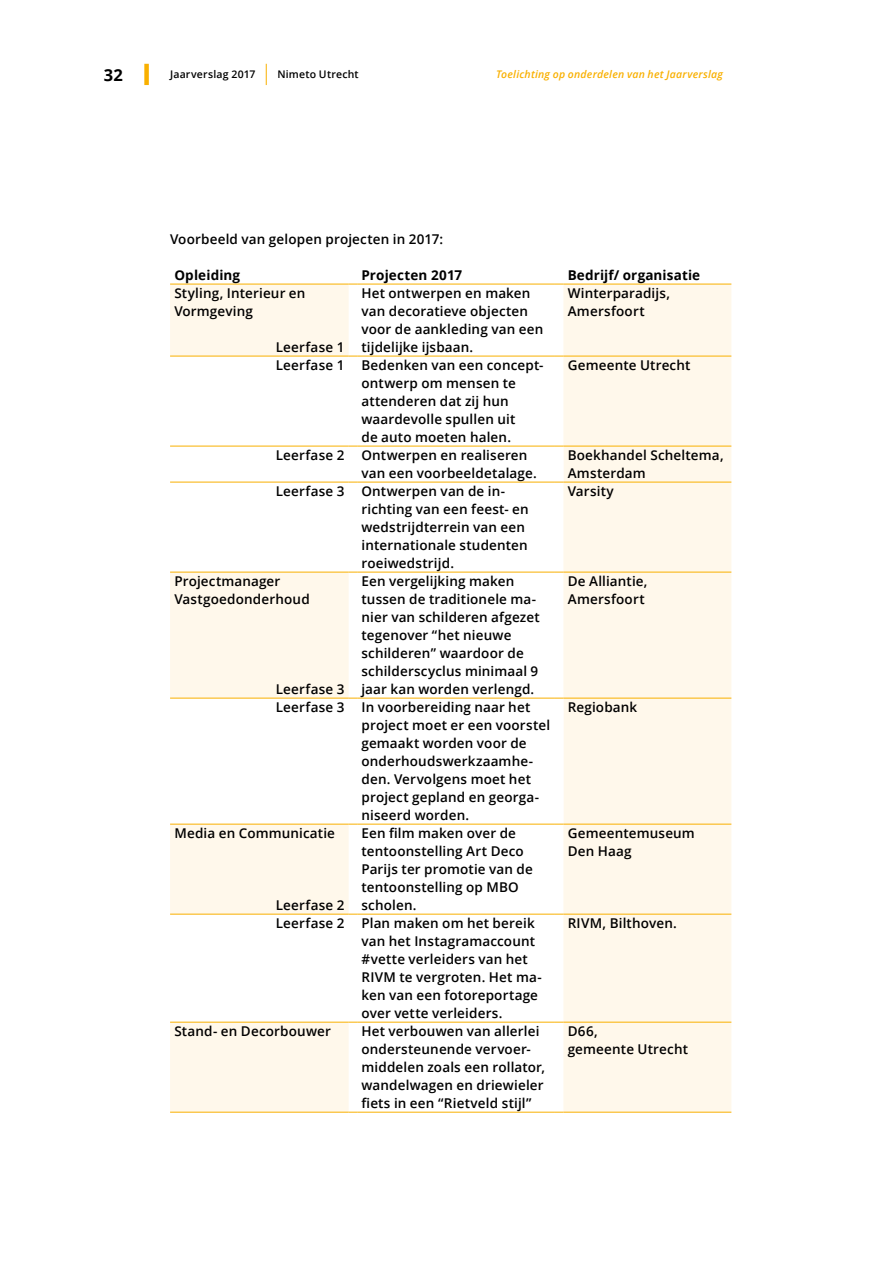
<style>
.page{position:relative;width:893px;height:1263px;background:#fff}
.page>*{position:absolute;margin:0;border:0;box-sizing:border-box;transform-origin:0 0}
.t1{font:700 16.5px "Open Sans";color:#000}
.t2{font:600 13.5px/18px "Open Sans";letter-spacing:.01em;color:#000}
.t3{font:700 13.5px "Open Sans";letter-spacing:.01em;color:#000}
.t4{font:italic 600 10.5px "Open Sans";letter-spacing:.02em;color:#f9b000}
.t5{font:600 10.5px "Open Sans";letter-spacing:.02em;color:#000}
</style>
<div class="page">
<div style="left:144px;top:64px;width:5px;height:21px;background:#f9b000"></div>
<svg style="left:266px;top:64px;width:1px;height:21px"></svg>
<svg style="left:170px;top:285px;width:179px;height:827px;fill:#fff8eb"></svg>
<div style="left:563px;top:285px;width:168px;height:827px;background:#fff8eb"></div>
<svg style="left:170px;top:447px;width:393px;height:377px"></svg>
<hr style="left:357px;top:284px;width:198px;height:1px;background:#f9b000">
<hr style="left:563px;top:284px;width:168px;height:1px;background:#f9b000">
<hr style="left:357px;top:356px;width:198px;height:1px;background:#f9b000">
<hr style="left:563px;top:356px;width:168px;height:1px;background:#f9b000">
<hr style="left:170px;top:446px;width:179px;height:1px;background:#f9b000">
<hr style="left:357px;top:446px;width:198px;height:1px;background:#f9b000">
<hr style="left:563px;top:446px;width:168px;height:1px;background:#f9b000">
<hr style="left:170px;top:482px;width:179px;height:1px;background:#f9b000">
<hr style="left:357px;top:482px;width:198px;height:1px;background:#f9b000">
<hr style="left:563px;top:482px;width:168px;height:1px;background:#f9b000">
<hr style="left:170px;top:572px;width:179px;height:1px;background:#f9b000">
<hr style="left:357px;top:572px;width:198px;height:1px;background:#f9b000">
<hr style="left:563px;top:572px;width:168px;height:1px;background:#f9b000">
<hr style="left:170px;top:698px;width:179px;height:1px;background:#f9b000">
<hr style="left:357px;top:698px;width:198px;height:1px;background:#f9b000">
<hr style="left:563px;top:698px;width:168px;height:1px;background:#f9b000">
<hr style="left:170px;top:824px;width:179px;height:1px;background:#f9b000">
<hr style="left:357px;top:824px;width:198px;height:1px;background:#f9b000">
<hr style="left:563px;top:824px;width:168px;height:1px;background:#f9b000">
<hr style="left:170px;top:914px;width:179px;height:1px;background:#f9b000">
<hr style="left:357px;top:914px;width:198px;height:1px;background:#f9b000">
<hr style="left:563px;top:914px;width:168px;height:1px;background:#f9b000">
<hr style="left:170px;top:1022px;width:179px;height:1px;background:#f9b000">
<hr style="left:357px;top:1022px;width:198px;height:1px;background:#f9b000">
<hr style="left:563px;top:1022px;width:168px;height:1px;background:#f9b000">
<hr style="left:170px;top:1112px;width:179px;height:1px;background:#f9b000">
<hr style="left:357px;top:1112px;width:198px;height:1px;background:#f9b000">
<hr style="left:563px;top:1112px;width:168px;height:1px;background:#f9b000">
<hr style="left:170px;top:284px;width:179px;height:1px;background:#f9b000">
<hr style="left:170px;top:356px;width:179px;height:1px;background:#f9b000">
<p class="t1" style="left:104px;top:63px;width:21px">32</p>
<p class="t5" style="left:170px;top:67px;width:87px">Jaarverslag 2017</p>
<p class="t5" style="left:277px;top:67px;width:83px">Nimeto Utrecht</p>
<p class="t4" style="left:496px;top:67px;width:228px">Toelichting op onderdelen van het Jaarverslag</p>
<p class="t2" style="left:170px;top:230px;width:274px">Voorbeeld van gelopen projecten in 2017:</p>
<p class="t3" style="left:174px;top:265px;width:67px">Opleiding</p>
<p class="t3" style="left:361px;top:265px;width:102px">Projecten 2017</p>
<p class="t3" style="left:568px;top:265px;width:134px">Bedrijf/ organisatie</p>
<p class="t2" style="left:174px;top:284px;width:133px">Styling, Interieur en<br>Vormgeving</p>
<p class="t2" style="left:276px;top:338px;width:70px">Leerfase 1</p>
<p class="t2" style="left:361px;top:284px;width:183px">Het ontwerpen en maken van decoratieve objecten voor de aankleding van een tijdelijke ijsbaan.</p>
<p class="t2" style="left:568px;top:284px;width:104px">Winterparadijs,<br>Amersfoort</p>
<p class="t2" style="left:276px;top:356px;width:70px">Leerfase 1</p>
<p class="t2" style="left:361px;top:356px;width:184px">Bedenken van een concept&shy;ontwerp om mensen te attenderen dat zij hun waardevolle spullen uit<br>de auto moeten halen.</p>
<p class="t2" style="left:568px;top:356px;width:124px">Gemeente Utrecht</p>
<p class="t2" style="left:276px;top:446px;width:70px">Leerfase 2</p>
<p class="t2" style="left:361px;top:446px;width:177px">Ontwerpen en realiseren van een voorbeeldetalage.</p>
<p class="t2" style="left:568px;top:446px;width:157px">Boekhandel Scheltema,<br>Amsterdam</p>
<p class="t2" style="left:276px;top:482px;width:70px">Leerfase 3</p>
<p class="t2" style="left:361px;top:482px;width:169px">Ontwerpen van de in&shy;richting van een feest- en wedstrijdterrein van een internationale studenten roeiwedstrijd.</p>
<p class="t2" style="left:568px;top:482px;width:48px">Varsity</p>
<p class="t2" style="left:174px;top:572px;width:137px">Projectmanager<br>Vastgoedonderhoud</p>
<p class="t2" style="left:361px;top:572px;width:180px">Een vergelijking maken tussen de traditionele ma&shy;nier van schilderen afgezet tegenover “het nieuwe schilderen” waardoor de schilderscyclus minimaal 9 jaar kan worden verlengd.</p>
<p class="t2" style="left:568px;top:572px;width:81px">De Alliantie,<br>Amersfoort</p>
<p class="t2" style="left:276px;top:680px;width:70px">Leerfase 3</p>
<p class="t2" style="left:276px;top:698px;width:70px">Leerfase 3</p>
<p class="t2" style="left:361px;top:698px;width:190px">In voorbereiding naar het project moet er een voorstel gemaakt worden voor de onderhoudswerkzaamhe&shy;den. Vervolgens moet het project gepland en georga&shy;niseerd worden.</p>
<p class="t2" style="left:568px;top:697px;width:71px">Regiobank</p>
<p class="t2" style="left:174px;top:823px;width:162px">Media en Communicatie</p>
<p class="t2" style="left:361px;top:823px;width:173px">Een film maken over de tentoonstelling Art Deco<br>Parijs ter promotie van de tentoonstelling op MBO scholen.</p>
<p class="t2" style="left:568px;top:823px;width:129px">Gemeentemuseum<br>Den Haag</p>
<p class="t2" style="left:276px;top:895px;width:70px">Leerfase 2</p>
<p class="t2" style="left:276px;top:913px;width:70px">Leerfase 2</p>
<p class="t2" style="left:361px;top:913px;width:182px">Plan maken om het bereik van het Instagramaccount #vette verleiders van het<br>RIVM te vergroten. Het ma&shy;ken van een fotoreportage over vette verleiders.</p>
<p class="t2" style="left:568px;top:913px;width:111px">RIVM, Bilthoven.</p>
<p class="t2" style="left:174px;top:1021px;width:158px">Stand- en Decorbouwer</p>
<p class="t2" style="left:361px;top:1021px;width:185px">Het verbouwen van allerlei ondersteunende vervoer&shy;middelen zoals een rollator, wandelwagen en driewieler fiets in een “Rietveld stijl”</p>
<p class="t2" style="left:568px;top:1021px;width:122px">D66,<br>gemeente Utrecht</p>
</div>
